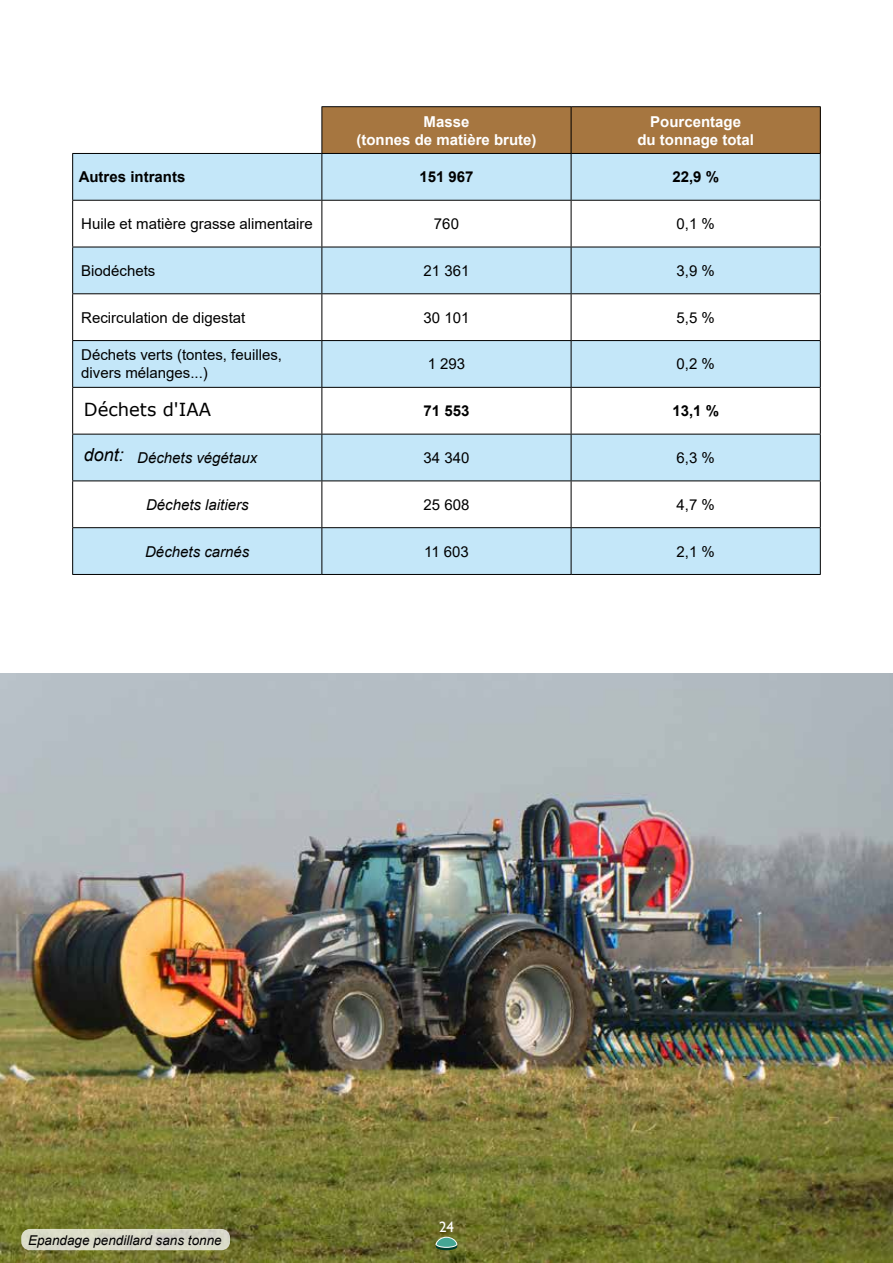
<style>
.page{position:relative;width:893px;height:1263px;background:#fff}
.page>*{position:absolute;margin:0;border:0;box-sizing:border-box;transform-origin:0 0}
.t1{font:15px/18px "Arial";color:#000}
.t2{font:700 15px/18px "Arial";color:#fff;text-align:center}
.t3{font:italic 15px "Arial";color:#000}
.t4{font:700 15px "Arial";color:#000}
.t5{font:15px "Gill Sans";color:#fff}
.t6{font:italic 13.5px "Arial";color:#000}
</style>
<div class="page">
<div style="left:322px;top:107px;width:249px;height:46px;background:#a67640"></div>
<div style="left:571px;top:107px;width:249px;height:46px;background:#a67640"></div>
<div style="left:73px;top:154px;width:747px;height:420px;background:#c4e7f9"></div>
<svg style="left:73px;top:201px;width:747px;height:326px"></svg>
<hr style="left:321px;top:106px;width:250px;height:1px;background:#000">
<hr style="left:321px;top:107px;width:1px;height:46px;background:#000">
<hr style="left:571px;top:106px;width:250px;height:1px;background:#000">
<hr style="left:571px;top:107px;width:1px;height:46px;background:#000">
<hr style="left:820px;top:107px;width:1px;height:46px;background:#000">
<hr style="left:72px;top:154px;width:1px;height:46px;background:#000">
<hr style="left:322px;top:153px;width:249px;height:1px;background:#000">
<hr style="left:321px;top:154px;width:1px;height:46px;background:#000">
<hr style="left:571px;top:153px;width:250px;height:1px;background:#000">
<hr style="left:571px;top:154px;width:1px;height:46px;background:#000">
<hr style="left:820px;top:154px;width:1px;height:46px;background:#000">
<hr style="left:72px;top:200px;width:250px;height:1px;background:#000">
<hr style="left:72px;top:201px;width:1px;height:46px;background:#000">
<hr style="left:322px;top:200px;width:249px;height:1px;background:#000">
<hr style="left:321px;top:201px;width:1px;height:46px;background:#000">
<hr style="left:571px;top:200px;width:250px;height:1px;background:#000">
<hr style="left:571px;top:201px;width:1px;height:46px;background:#000">
<hr style="left:820px;top:201px;width:1px;height:46px;background:#000">
<hr style="left:72px;top:247px;width:250px;height:1px;background:#000">
<hr style="left:72px;top:247px;width:1px;height:46px;background:#000">
<hr style="left:322px;top:247px;width:249px;height:1px;background:#000">
<hr style="left:321px;top:247px;width:1px;height:46px;background:#000">
<hr style="left:571px;top:247px;width:250px;height:1px;background:#000">
<hr style="left:571px;top:247px;width:1px;height:46px;background:#000">
<hr style="left:820px;top:247px;width:1px;height:46px;background:#000">
<hr style="left:72px;top:293px;width:250px;height:1px;background:#000">
<hr style="left:72px;top:294px;width:1px;height:46px;background:#000">
<hr style="left:322px;top:293px;width:249px;height:1px;background:#000">
<hr style="left:321px;top:294px;width:1px;height:46px;background:#000">
<hr style="left:571px;top:293px;width:250px;height:1px;background:#000">
<hr style="left:571px;top:294px;width:1px;height:46px;background:#000">
<hr style="left:820px;top:294px;width:1px;height:46px;background:#000">
<hr style="left:72px;top:340px;width:250px;height:1px;background:#000">
<hr style="left:72px;top:341px;width:1px;height:46px;background:#000">
<hr style="left:322px;top:340px;width:249px;height:1px;background:#000">
<hr style="left:321px;top:341px;width:1px;height:46px;background:#000">
<hr style="left:571px;top:340px;width:250px;height:1px;background:#000">
<hr style="left:571px;top:341px;width:1px;height:46px;background:#000">
<hr style="left:820px;top:341px;width:1px;height:46px;background:#000">
<hr style="left:72px;top:387px;width:250px;height:1px;background:#000">
<hr style="left:72px;top:388px;width:1px;height:46px;background:#000">
<hr style="left:322px;top:387px;width:249px;height:1px;background:#000">
<hr style="left:321px;top:388px;width:1px;height:46px;background:#000">
<hr style="left:571px;top:387px;width:250px;height:1px;background:#000">
<hr style="left:571px;top:388px;width:1px;height:46px;background:#000">
<hr style="left:820px;top:388px;width:1px;height:46px;background:#000">
<hr style="left:72px;top:434px;width:250px;height:1px;background:#000">
<hr style="left:72px;top:434px;width:1px;height:46px;background:#000">
<hr style="left:322px;top:434px;width:249px;height:1px;background:#000">
<hr style="left:321px;top:434px;width:1px;height:46px;background:#000">
<hr style="left:571px;top:434px;width:250px;height:1px;background:#000">
<hr style="left:571px;top:434px;width:1px;height:46px;background:#000">
<hr style="left:820px;top:434px;width:1px;height:46px;background:#000">
<hr style="left:72px;top:480px;width:250px;height:1px;background:#000">
<hr style="left:72px;top:481px;width:1px;height:46px;background:#000">
<hr style="left:322px;top:480px;width:249px;height:1px;background:#000">
<hr style="left:321px;top:481px;width:1px;height:46px;background:#000">
<hr style="left:571px;top:480px;width:250px;height:1px;background:#000">
<hr style="left:571px;top:481px;width:1px;height:46px;background:#000">
<hr style="left:820px;top:481px;width:1px;height:46px;background:#000">
<hr style="left:72px;top:527px;width:250px;height:1px;background:#000">
<hr style="left:72px;top:528px;width:1px;height:46px;background:#000">
<hr style="left:322px;top:527px;width:249px;height:1px;background:#000">
<hr style="left:321px;top:528px;width:1px;height:46px;background:#000">
<hr style="left:571px;top:527px;width:250px;height:1px;background:#000">
<hr style="left:571px;top:528px;width:1px;height:46px;background:#000">
<hr style="left:820px;top:528px;width:1px;height:46px;background:#000">
<hr style="left:72px;top:574px;width:250px;height:1px;background:#000">
<hr style="left:322px;top:574px;width:249px;height:1px;background:#000">
<hr style="left:571px;top:574px;width:250px;height:1px;background:#000">
<hr style="left:72px;top:153px;width:250px;height:1px;background:#000">
<img style="left:0;top:674px;width:893px;height:589px">
<div style="left:21px;top:1229px;width:209px;height:21px;background:#d9d9c9;border-radius:9px"></div>
<svg style="left:436px;top:1237px;width:21px;height:13px"></svg>
<svg style="left:84px;top:399px;width:175px;height:21px"></svg>
<p class="t2" style="left:356px;top:112px;width:182px">Masse<br>(tonnes de matière brute)</p>
<p class="t2" style="left:637px;top:112px;width:118px">Pourcentage<br>du tonnage total</p>
<p class="t4" style="left:79px;top:166px;width:108px">Autres intrants</p>
<p class="t4" style="left:419px;top:166px;width:56px">151 967</p>
<p class="t4" style="left:672px;top:166px;width:48px">22,9 %</p>
<p class="t1" style="left:81px;top:215px;width:233px">Huile et matière grasse alimentaire</p>
<p class="t1" style="left:434px;top:215px;width:27px">760</p>
<p class="t1" style="left:676px;top:215px;width:40px">0,1 %</p>
<p class="t1" style="left:81px;top:261px;width:76px">Biodéchets</p>
<p class="t1" style="left:424px;top:261px;width:47px">21 361</p>
<p class="t1" style="left:676px;top:261px;width:40px">3,9 %</p>
<p class="t1" style="left:81px;top:308px;width:166px">Recirculation de digestat</p>
<p class="t1" style="left:424px;top:308px;width:47px">30 101</p>
<p class="t1" style="left:676px;top:308px;width:40px">5,5 %</p>
<p class="t1" style="left:81px;top:346px;width:202px">Déchets verts (tontes, feuilles, divers mélanges...)</p>
<p class="t1" style="left:428px;top:355px;width:39px">1 293</p>
<p class="t1" style="left:676px;top:355px;width:40px">0,2 %</p>
<p class="t4" style="left:424px;top:400px;width:47px">71 553</p>
<p class="t4" style="left:672px;top:400px;width:48px">13,1 %</p>
<p class="t3" style="left:137px;top:448px;width:122px">Déchets végétaux</p>
<p class="t1" style="left:424px;top:449px;width:47px">34 340</p>
<p class="t1" style="left:676px;top:449px;width:40px">6,3 %</p>
<p class="t3" style="left:146px;top:495px;width:104px">Déchets laitiers</p>
<p class="t1" style="left:424px;top:495px;width:47px">25 608</p>
<p class="t1" style="left:676px;top:495px;width:40px">4,7 %</p>
<p class="t3" style="left:145px;top:541px;width:106px">Déchets carnés</p>
<p class="t1" style="left:424px;top:542px;width:46px">11 603</p>
<p class="t1" style="left:676px;top:542px;width:40px">2,1 %</p>
<p class="t6" style="left:28px;top:1231px;width:195px">Epandage pendillard sans tonne</p>
<p class="t5" style="left:439px;top:1219px;width:16px">24</p>
</div>
